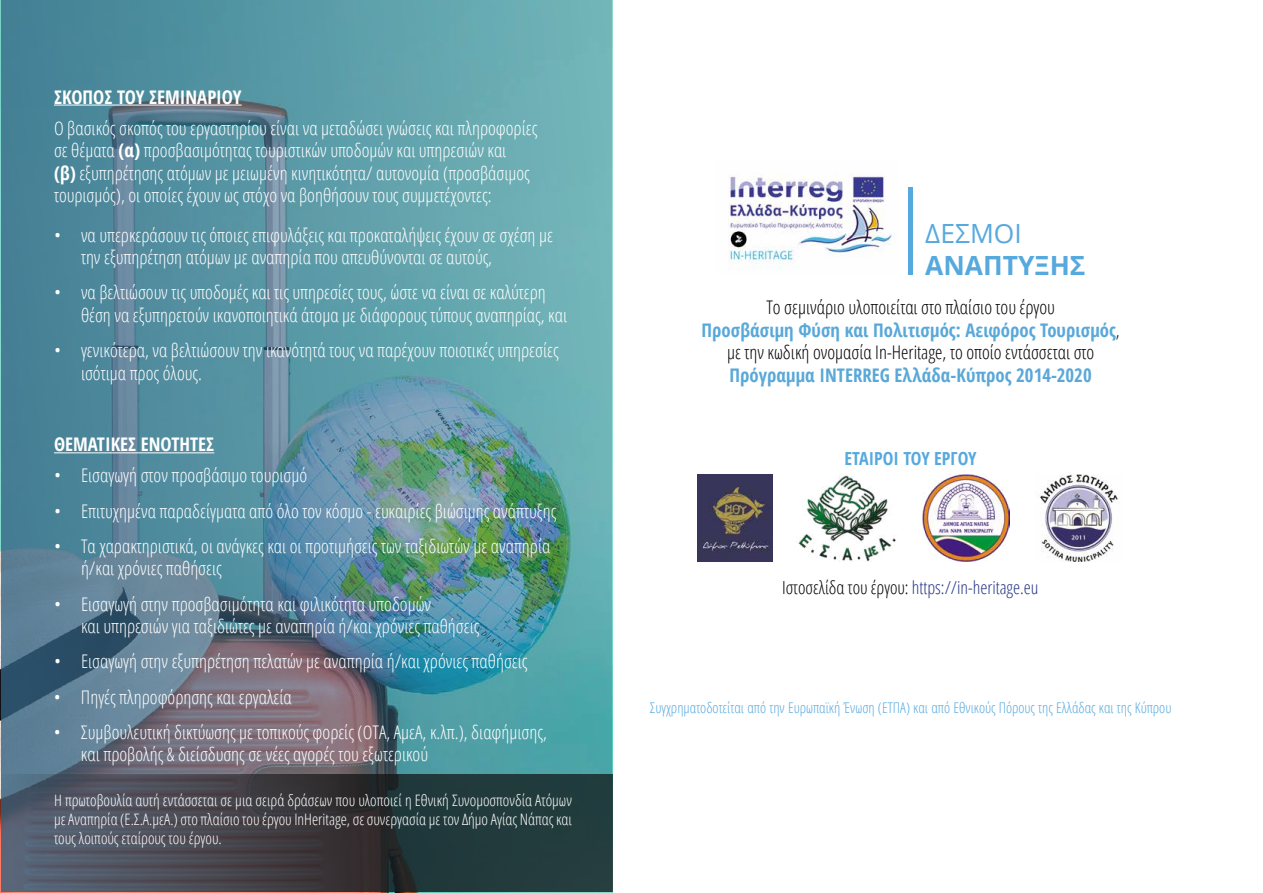
<style>
.page{position:relative;width:1263px;height:893px;background:#fff}
.page>*{position:absolute;margin:0;border:0;box-sizing:border-box;transform-origin:0 0}
.t1{font:700 26.4px "Open Sans";color:#56a9de}
.t2{font:26.4px "Open Sans";color:#56a9de}
.t3{font:300 condensed 18.75px/22.5px "Open Sans";color:#fff}
.t4{font:300 condensed 18.75px/22.5px "Open Sans";color:#000;text-align:center}
.t5{font:700 condensed 18.75px "Open Sans";color:#59a8d8}
.t6{font:700 condensed 18.75px "Open Sans";color:#fff}
.t7{font:300 condensed 18px "Open Sans";color:#263485}
.t8{font:700 condensed 18px "Open Sans";color:#56a9de}
.t9{font:300 condensed 15.75px/18.9px "Open Sans";color:#fff;text-align:justify}
.t10{font:300 condensed 14.7px "Open Sans";color:#56a9de}
.s1{font-weight:700}
.s2{font-weight:700;color:#59a8da}
.s3{color:#000}
</style>
<div class="page">
<img style="left:1px;top:1px;width:611px;height:774px">
<hr style="left:54px;top:105px;width:188px;height:1px;background:#fff">
<hr style="left:54px;top:452px;width:160px;height:1px;background:#fff">
<svg style="left:1px;top:775px;width:611px;height:117px;background:#384148"></svg>
<img style="left:698px;top:474px;width:74px;height:87px">
<div style="left:907px;top:188px;width:5px;height:87px;background:#56a9de"></div>
<img style="left:796px;top:475px;width:100px;height:86px">
<img style="left:923px;top:474px;width:87px;height:87px">
<img style="left:1040px;top:474px;width:79px;height:87px">
<img style="left:728px;top:173px;width:168px;height:96px">
<p class="t6" style="left:54px;top:84px;width:189px">ΣΚΟΠΌΣ ΤΟΥ ΣΕΜΙΝΑΡΊ ΟΥ</p>
<p class="t3" style="left:54px;top:116px;width:485px">Ο βασικός σκοπός του εργαστηρίου είναι να μεταδώσει γνώσεις και πληροφορίες σε θέματα <span class="s1">(α)</span> προσβασιμότητας τουριστικών υποδομών και υπηρεσιών και<br><span class="s1">(β)</span> εξυπηρέτησης ατόμων με μειωμένη κινητικότητα/ αυτονομία (προσβάσιμος τουρισμός), οι οποίες έχουν ως στόχο να βοηθήσουν τους συμμετέχοντες:</p>
<p class="t3" style="left:81px;top:223px;width:473px;text-indent:-27px">• να υπερκεράσουν τις όποιες επιφυλάξεις και προκαταλήψεις έχουν σε σχέση με την εξυπηρέτηση ατόμων με αναπηρία που απευθύνονται σε αυτούς,</p>
<p class="t3" style="left:81px;top:281px;width:488px;text-indent:-27px">• να βελτιώσουν τις υποδομές και τις υπηρεσίες τους, ώστε να είναι σε καλύτερη θέση να εξυπηρετούν ικανοποιητικά άτομα με διάφορους τύπους αναπηρίας, και</p>
<p class="t3" style="left:81px;top:338px;width:479px;text-indent:-27px">• γενικότερα, να βελτιώσουν την ικανότητά τους να παρέχουν ποιοτικές υπηρεσίες ισότιμα προς όλους.</p>
<p class="t6" style="left:54px;top:432px;width:162px">ΘΕΜΑΤΙΚΈΣ ΕΝΌΤΗΤΕΣ</p>
<p class="t3" style="left:54px;top:464px;width:255px">• Εισαγωγή στον προσβάσιμο τουρισμό</p>
<p class="t3" style="left:54px;top:499px;width:504px">• Επιτυχημένα παραδείγματα από όλο τον κόσμο - ευκαιρίες βιώσιμης ανάπτυξης</p>
<p class="t3" style="left:81px;top:534px;width:471px;text-indent:-27px">• Τα χαρακτηριστικά, οι ανάγκες και οι προτιμήσεις των ταξιδιωτών με αναπηρία ή/και χρόνιες παθήσεις</p>
<p class="t3" style="left:81px;top:592px;width:400px;text-indent:-27px">• Εισαγωγή στην προσβασιμότητα και φιλικότητα υποδομών<br>και υπηρεσιών για ταξιδιώτες με αναπηρία ή/και χρόνιες παθήσεις</p>
<p class="t3" style="left:54px;top:650px;width:475px">• Εισαγωγή στην εξυπηρέτηση πελατών με αναπηρία ή/και χρόνιες παθήσεις</p>
<p class="t3" style="left:54px;top:685px;width:239px">• Πηγές πληροφόρησης και εργαλεία</p>
<p class="t3" style="left:81px;top:720px;width:467px;text-indent:-27px">• Συμβουλευτική δικτύωσης με τοπικούς φορείς (ΟΤΑ, ΑμεΑ, κ.λπ.), διαφήμισης, και προβολής &amp; διείσδυσης σε νέες αγορές του εξωτερικού</p>
<p class="t9" style="left:54px;top:790px;width:519px">Η πρωτοβουλία αυτή εντάσσεται σε μια σειρά δράσεων που υλοποιεί η Εθνική Συνομοσπονδία Ατόμων με Αναπηρία (Ε.Σ.Α.μεΑ.) στο πλαίσιο του έργου InHeritage, σε συνεργασία με τον Δήμο Αγίας Νάπας και τους λοιπούς εταίρους του έργου.</p>
<h1 class="t2" style="left:925px;top:215px;width:98px">ΔΕΣΜΟΙ</h1>
<h1 class="t1" style="left:925px;top:246px;width:162px">ΑΝΑΠΤΥΞΗΣ</h1>
<p class="t4" style="left:701px;top:296px;width:420px">Το σεμινάριο υλοποιείται στο πλαίσιο του έργου<br><span class="s2">Προσβάσιμη Φύση και Πολιτισμός: Αειφόρος Τουρισμός</span>, με την κωδική ονομασία In-Heritage, το οποίο εντάσσεται στο</p>
<p class="t5" style="left:730px;top:362px;width:363px">Πρόγραμμα INTERREG Ελλάδα-Κύπρος 2014-2020</p>
<p class="t8" style="left:845px;top:446px;width:134px">ΕΤΑΙΡΟΙ ΤΟΥ ΕΡΓΟΥ</p>
<p class="t7" style="left:782px;top:576px;width:258px"><span class="s3">Ιστοσελίδα του έργου:</span> https://in-heritage.eu</p>
<p class="t10" style="left:650px;top:697px;width:523px">Συγχρηματοδοτείται από την Ευρωπαϊκή Ένωση (ΕΤΠΑ) και από Εθνικούς Πόρους της Ελλάδας και της Κύπρου</p>
</div>
